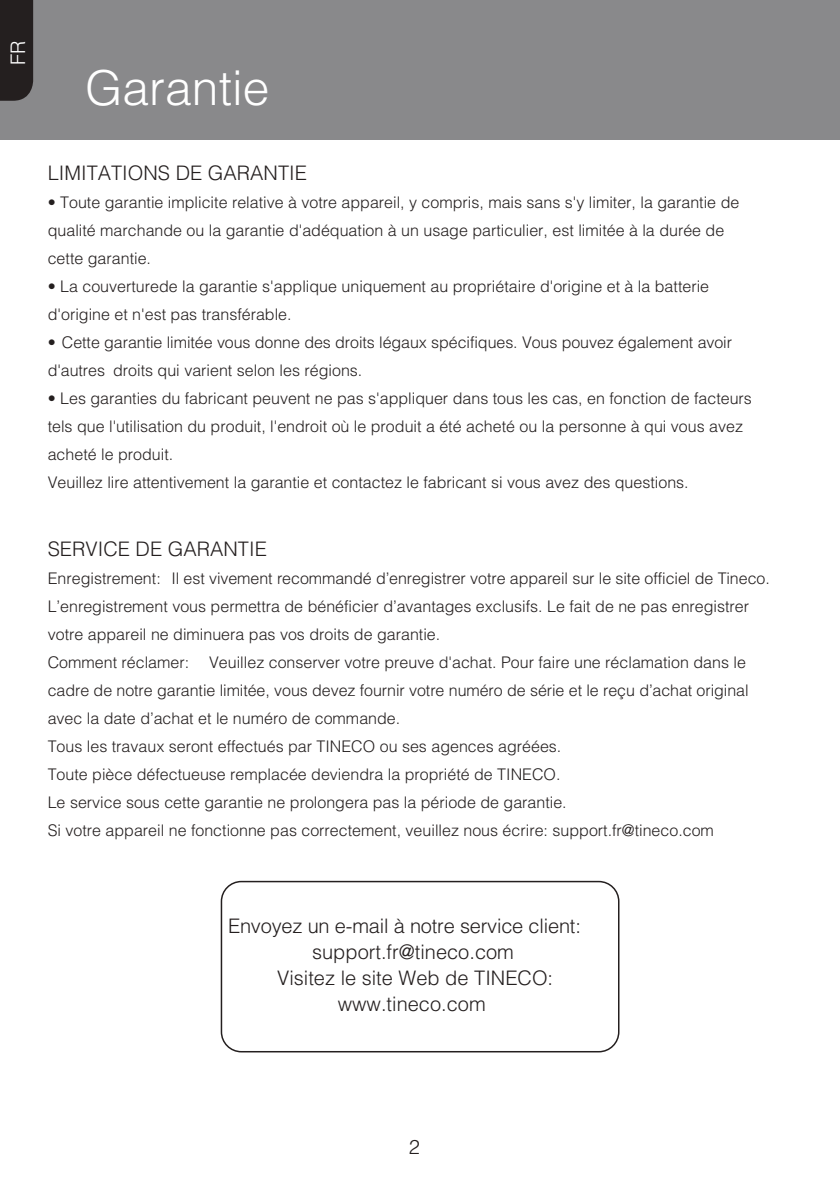
<style>
.page{position:relative;width:840px;height:1191px;background:#fff}
.page>*{position:absolute;margin:0;border:0;box-sizing:border-box;transform-origin:0 0}
.t1{font:300 48px "Helvetica";color:#fff}
.t2{font:300 20px "Helvetica";color:#241f1f}
.t3{font:300 20px "Helvetica";color:#fff}
.t4{font:300 16px/28px "Helvetica";color:#241f1f}
</style>
<div class="page">
<div style="left:0;top:0;width:839px;height:139px;background:#89898b"></div>
<div style="left:220px;top:881px;width:399px;height:171px;border:2px solid #241f1f;border-radius:20px"></div>
<div style="left:1px;top:0;width:32px;height:101px;background:#241f1f"></div>
<p class="t3" style="left:6px;top:65px;width:26px;rotate:-90deg">FR</p>
<h1 class="t1" style="left:85px;top:58px;width:186px">Garantie</h1>
<p class="t2" style="left:48px;top:160px;width:260px">LIMITATIONS DE GARANTIE</p>
<p class="t4" style="left:48px;top:188px;width:692px">• Toute garantie implicite relative à votre appareil, y compris, mais sans s'y limiter, la garantie de qualité marchande ou la garantie d'adéquation à un usage particulier, est limitée à la durée de cette garantie.</p>
<p class="t4" style="left:48px;top:272px;width:662px">• La couverturede la garantie s'applique uniquement au propriétaire d'origine et à la batterie d'origine et n'est pas transférable.</p>
<p class="t4" style="left:48px;top:328px;width:685px">• Cette garantie limitée vous donne des droits légaux spécifiques. Vous pouvez également avoir d'autres droits qui varient selon les régions.</p>
<p class="t4" style="left:48px;top:384px;width:705px">• Les garanties du fabricant peuvent ne pas s'appliquer dans tous les cas, en fonction de facteurs tels que l'utilisation du produit, l'endroit où le produit a été acheté ou la personne à qui vous avez acheté le produit.<br>Veuillez lire attentivement la garantie et contactez le fabricant si vous avez des questions.</p>
<p class="t2" style="left:48px;top:536px;width:220px">SERVICE DE GARANTIE</p>
<p class="t4" style="left:48px;top:564px;width:723px">Enregistrement: Il est vivement recommandé d’enregistrer votre appareil sur le site officiel de Tineco.<br>L’enregistrement vous permettra de bénéficier d’avantages exclusifs. Le fait de ne pas enregistrer votre appareil ne diminuera pas vos droits de garantie.<br>Comment réclamer: Veuillez conserver votre preuve d'achat. Pour faire une réclamation dans le cadre de notre garantie limitée, vous devez fournir votre numéro de série et le reçu d’achat original avec la date d’achat et le numéro de commande.<br>Tous les travaux seront effectués par TINECO ou ses agences agréées.<br>Toute pièce défectueuse remplacée deviendra la propriété de TINECO.<br>Le service sous cette garantie ne prolongera pas la période de garantie.<br>Si votre appareil ne fonctionne pas correctement, veuillez nous écrire: support.fr@tineco.com</p>
<p class="t2" style="left:228px;top:913px;width:354px">Envoyez un e-mail à notre service client:</p>
<p class="t2" style="left:312px;top:939px;width:203px">support.fr@tineco.com</p>
<p class="t2" style="left:277px;top:965px;width:277px">Visitez le site Web de TINECO:</p>
<p class="t2" style="left:337px;top:991px;width:149px">www.tineco.com</p>
<p class="t2" style="left:408px;top:1134px;width:13px">2</p>
</div>
